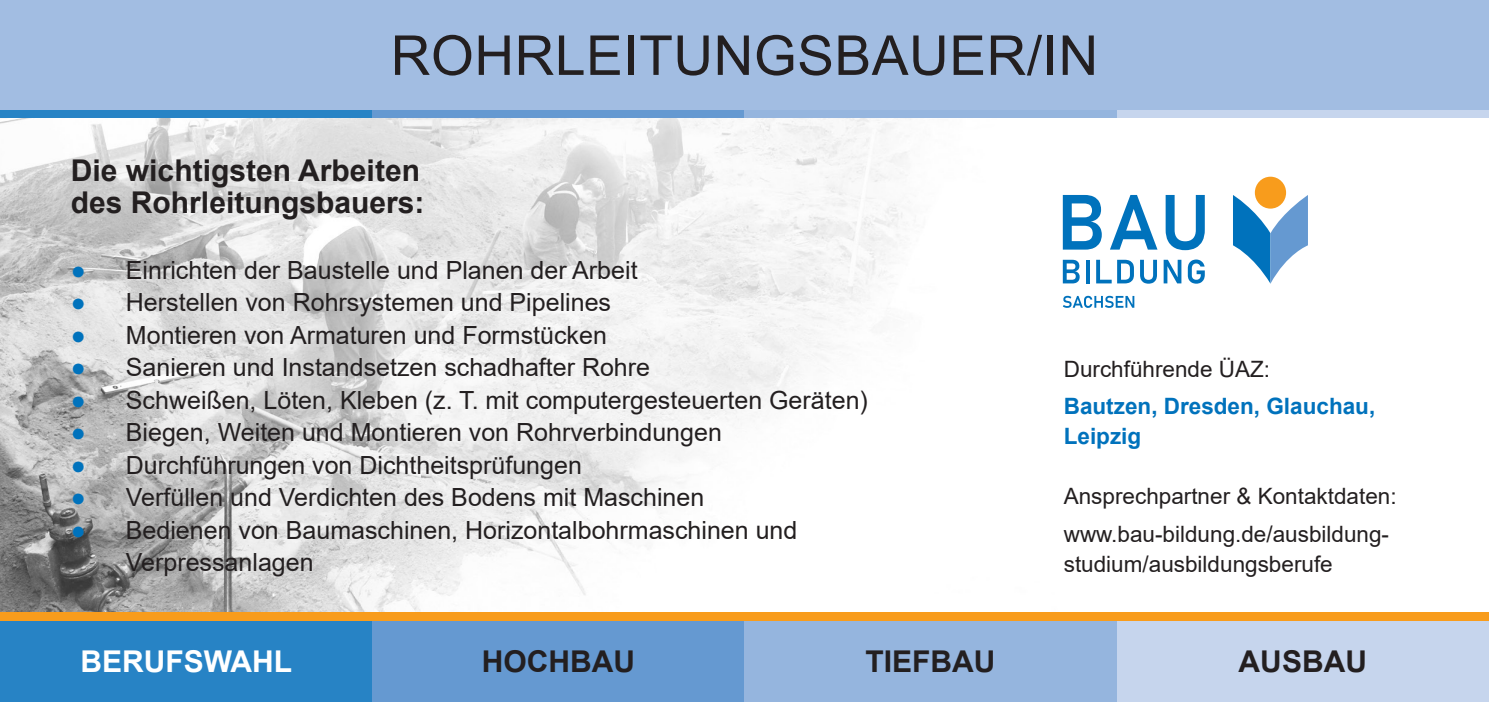
<style>
.page{position:relative;width:1489px;height:702px;background:#fff}
.page>*{position:absolute;margin:0;border:0;box-sizing:border-box;transform-origin:0 0}
.t1{font:55px "Arial";letter-spacing:.01em;color:#231f20}
.t2{font:700 30px/32.5px "Arial";color:#231f20}
.t3{font:700 30px "Arial";color:#fff}
.t4{font:25px/32.5px "Arial";color:#231f20}
.t5{font:22.5px/37px "Arial";color:#231f20}
.t6{font:700 22.5px/30px "Arial";color:#0072bc}
.s1{color:#0072bc}
</style>
<div class="page">
<div style="left:0;top:0;width:1488px;height:110px;background:#a2bde2"></div>
<div style="left:0;top:110px;width:372px;height:9px;background:#2783c5"></div>
<div style="left:372px;top:110px;width:372px;height:9px;background:#6599d1"></div>
<div style="left:744px;top:110px;width:372px;height:9px;background:#95b5de"></div>
<div style="left:1116px;top:110px;width:372px;height:9px;background:#c6d5ed"></div>
<div style="left:0;top:620px;width:372px;height:82px;background:#2783c5"></div>
<div style="left:372px;top:620px;width:372px;height:82px;background:#6599d1"></div>
<div style="left:744px;top:620px;width:372px;height:82px;background:#95b5de"></div>
<div style="left:1116px;top:620px;width:372px;height:82px;background:#c6d5ed"></div>
<div style="left:0;top:611px;width:1488px;height:9px;background:#f89c1c"></div>
<img style="left:0;top:119px;width:1308px;height:492px">
<svg style="left:1232px;top:195px;width:75px;height:89px"></svg>
<div style="left:1254px;top:177px;width:31px;height:31px;background:#f89c1c;border-radius:50%"></div>
<svg style="left:1062px;top:195px;width:39px;height:54px"></svg>
<svg style="left:1109px;top:195px;width:48px;height:54px"></svg>
<svg style="left:1165px;top:195px;width:39px;height:55px"></svg>
<svg style="left:1062px;top:260px;width:17px;height:23px"></svg>
<svg style="left:1085px;top:260px;width:4px;height:23px"></svg>
<svg style="left:1096px;top:260px;width:15px;height:23px"></svg>
<svg style="left:1139px;top:260px;width:17px;height:24px"></svg>
<svg style="left:1117px;top:260px;width:16px;height:23px"></svg>
<svg style="left:1163px;top:260px;width:18px;height:23px"></svg>
<svg style="left:1187px;top:259px;width:17px;height:25px"></svg>
<svg style="left:1062px;top:296px;width:72px;height:12px"></svg>
<h1 class="t1" style="left:390px;top:18px;width:709px">ROHRLEITUNGSBAUER/IN</h1>
<p class="t2" style="left:71px;top:154px;width:355px">Die wichtigsten Arbeiten des Rohrleitungsbauers:</p>
<p class="t4" style="left:71px;top:253px;width:568px"><span class="s1">●</span> Einrichten der Baustelle und Planen der Arbeit</p>
<p class="t4" style="left:71px;top:286px;width:541px"><span class="s1">●</span> Herstellen von Rohrsystemen und Pipelines</p>
<p class="t4" style="left:71px;top:318px;width:537px"><span class="s1">●</span> Montieren von Armaturen und Formstücken</p>
<p class="t4" style="left:71px;top:351px;width:580px"><span class="s1">●</span> Sanieren und Instandsetzen schadhafter Rohre</p>
<p class="t4" style="left:71px;top:383px;width:798px"><span class="s1">●</span> Schweißen, Löten, Kleben (z. T. mit computergesteuerten Geräten)</p>
<p class="t4" style="left:71px;top:416px;width:652px"><span class="s1">●</span> Biegen, Weiten und Montieren von Rohrverbindungen</p>
<p class="t4" style="left:71px;top:448px;width:512px"><span class="s1">●</span> Durchführungen von Dichtheitsprüfungen</p>
<p class="t4" style="left:71px;top:481px;width:635px"><span class="s1">●</span> Verfüllen und Verdichten des Bodens mit Maschinen</p>
<p class="t4" style="left:126px;top:513px;width:673px;text-indent:-55px"><span class="s1">●</span> Bedienen von Baumaschinen, Horizontalbohrmaschinen und<br>Verpressanlagen</p>
<p class="t5" style="left:1063px;top:351px;width:208px">Durchführende ÜAZ:</p>
<p class="t6" style="left:1063px;top:392px;width:313px">Bautzen, Dresden, Glauchau,<br>Leipzig</p>
<p class="t5" style="left:1063px;top:478px;width:334px">Ansprechpartner &amp; Kontaktdaten: www.bau-bildung.de/ausbildung-</p>
<p class="t5" style="left:1063px;top:545px;width:270px">studium/ausbildungsberufe</p>
<p class="t3" style="left:80px;top:640px;width:213px">BERUFSWAHL</p>
<p class="t2" style="left:481px;top:645px;width:155px">HOCHBAU</p>
<p class="t2" style="left:865px;top:645px;width:131px">TIEFBAU</p>
<p class="t2" style="left:1238px;top:645px;width:130px">AUSBAU</p>
</div>
